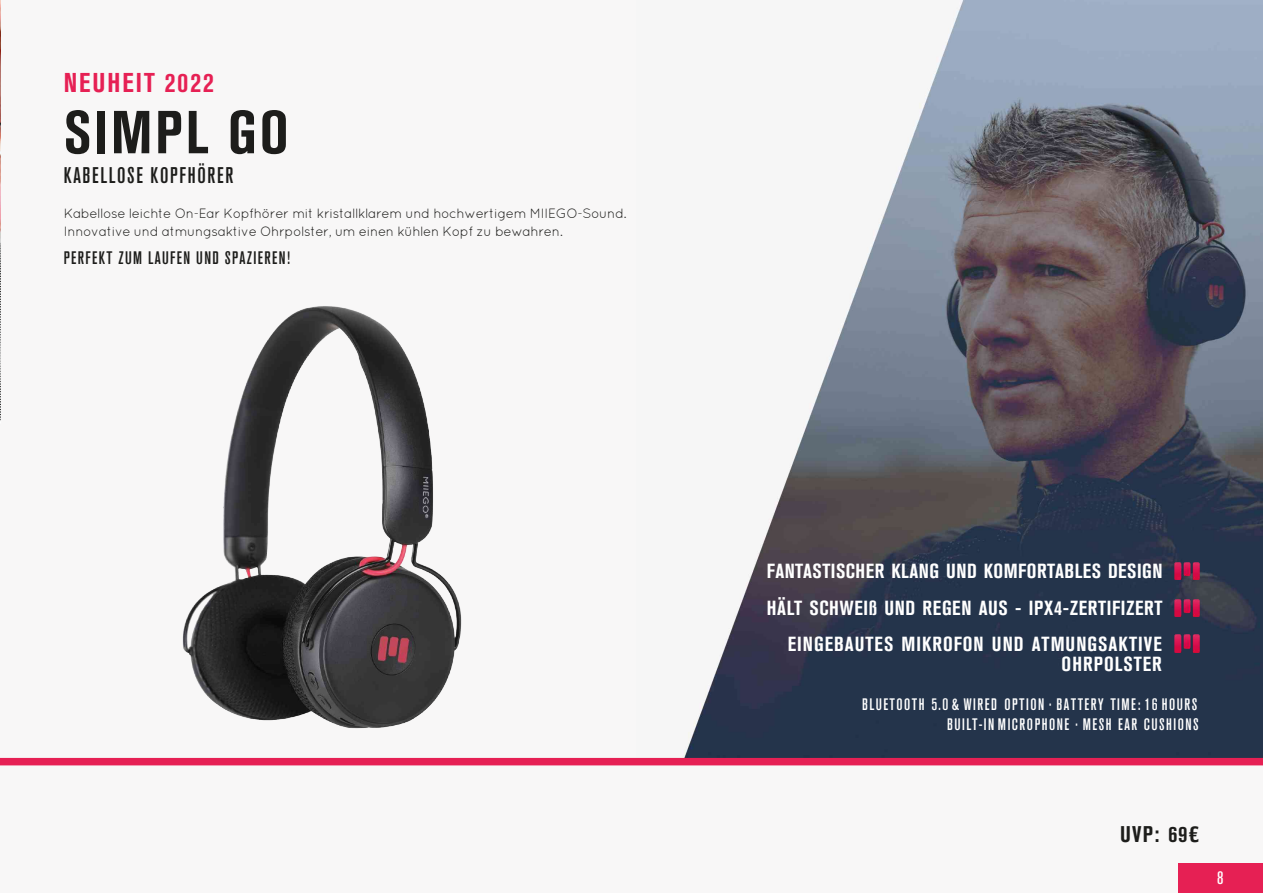
<style>
.page{position:relative;width:1263px;height:893px;background:#f8f7f7}
.page>*{position:absolute;margin:0;border:0;box-sizing:border-box;transform-origin:0 0}
.t1{font:700 condensed 60px "Akzidenz Grotesk BQ";letter-spacing:.05em;color:#1d1d1b}
.t2{font:700 condensed 27px "Akzidenz Grotesk BQ";letter-spacing:.075em;color:#e62054}
.t3{font:500 condensed 22.5px "Akzidenz Grotesk BQ";letter-spacing:.075em;color:#1d1d1b}
.t4{font:700 condensed 22.5px "Akzidenz Grotesk BQ";color:#1d1d1b}
.t5{font:700 condensed 20.25px "Akzidenz Grotesk BQ";letter-spacing:.03em;color:#fff}
.t6{font:700 condensed 20.25px/20.2px "Akzidenz Grotesk BQ";letter-spacing:.05em;color:#fff;text-align:right}
.t7{font:500 condensed 18px "Akzidenz Grotesk BQ";letter-spacing:.075em;color:#1d1d1b}
.t8{font:500 condensed 18px "Akzidenz Grotesk BQ";color:#fff}
.t9{font:500 condensed 16.5px/19.8px "Akzidenz Grotesk BQ";letter-spacing:.09em;color:#fff;text-align:right}
.t10{font:13.5px/18px "Quicksand";letter-spacing:-.03em;color:#1d1d1b}
</style>
<div class="page">
<img style="left:637px;top:0;width:626px;height:758px">
<img style="left:0;top:0;width:1px;height:421px">
<div style="left:0;top:758px;width:1263px;height:7px;background:#e62054"></div>
<div style="left:1178px;top:863px;width:85px;height:30px;background:#e62054"></div>
<img style="left:1175px;top:599px;width:24px;height:18px">
<img style="left:1175px;top:635px;width:24px;height:17px">
<img style="left:1175px;top:562px;width:24px;height:18px">
<img style="left:147px;top:306px;width:341px;height:452px">
<h2 class="t2" style="left:64px;top:68px;width:151px">NEUHEIT 2022</h2>
<h1 class="t1" style="left:64px;top:98px;width:226px">SIMPL GO</h1>
<h3 class="t3" style="left:64px;top:163px;width:171px">KABELLOSE KOPFHÖRER</h3>
<p class="t10" style="left:64px;top:204px;width:564px">Kabellose leichte On-Ear Kopfhörer mit kristallklarem und hochwertigem MIIEGO-Sound.<br>Innovative und atmungsaktive Ohrpolster, um einen kühlen Kopf zu bewahren.</p>
<h3 class="t7" style="left:64px;top:248px;width:228px">PERFEKT ZUM LAUFEN UND SPAZIEREN!</h3>
<h3 class="t5" style="left:767px;top:560px;width:397px">FANTASTISCHER KLANG UND KOMFORTABLES DESIGN</h3>
<h3 class="t5" style="left:767px;top:597px;width:397px">HÄLT SCHWEIß UND REGEN AUS - IPX4-ZERTIFIZERT</h3>
<h3 class="t6" style="left:788px;top:633px;width:375px">EINGEBAUTES MIKROFON UND ATMUNGSAKTIVE<br>OHRPOLSTER</h3>
<p class="t9" style="left:862px;top:695px;width:338px">BLUETOOTH 5.0 &amp; WIRED OPTION · BATTERY TIME: 16 HOURS<br>BUILT-IN MICROPHONE · MESH EAR CUSHIONS</p>
<h3 class="t4" style="left:1120px;top:822px;width:80px">UVP: 69€</h3>
<h3 class="t8" style="left:1217px;top:868px;width:8px">8</h3>
</div>
